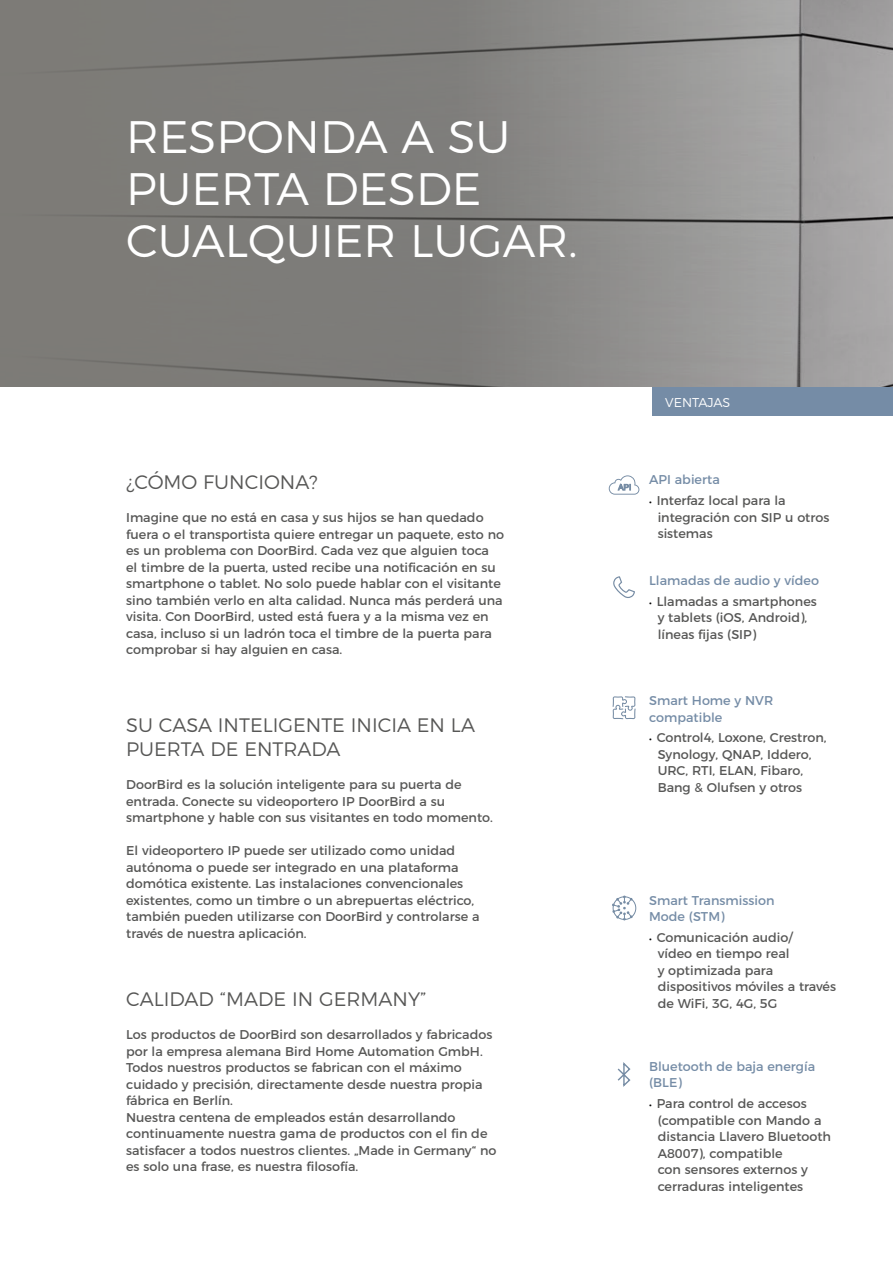
<style>
.page{position:relative;width:893px;height:1263px;background:#fff}
.page>*{position:absolute;margin:0;border:0;box-sizing:border-box;transform-origin:0 0}
.t1{font:300 45.45px/52.1px "Montserrat";color:#fff}
.t2{font:300 19.5px/24px "Montserrat";color:#575756}
.t3{font:12.75px/16.5px "Montserrat";color:#575756}
.t4{font:12.75px/16.5px "Montserrat";color:#758ca6}
.t5{font:300 12.75px "Montserrat";color:#fff}
.s1{font-size:9.75px;color:#000}
</style>
<div class="page">
<svg style="left:0;top:0;width:893px;height:387px;background:#888785"></svg>
<div style="left:653px;top:387px;width:240px;height:29px;background:#758ca6"></div>
<svg style="left:633px;top:900px;width:3px;height:16px"></svg>
<div style="left:613px;top:896px;width:23px;height:24px;border:1px solid #768ca4;border-radius:50%"></div>
<svg style="left:612px;top:895px;width:21px;height:25px"></svg>
<svg style="left:613px;top:576px;width:22px;height:22px"></svg>
<svg style="left:609px;top:475px;width:30px;height:20px"></svg>
<svg style="left:618px;top:1062px;width:12px;height:25px"></svg>
<svg style="left:613px;top:696px;width:23px;height:23px"></svg>
<h1 class="t1" style="left:126px;top:107px;width:453px">RESPONDA A SU<br>PUERTA DESDE<br>CUALQUIER LUGAR.</h1>
<h2 class="t2" style="left:126px;top:468px;width:193px">¿CÓMO FUNCIONA?</h2>
<p class="t3" style="left:126px;top:508px;width:379px">Imagine que no está en casa y sus hijos se han quedado fuera o el transportista quiere entregar un paquete, esto no es un problema con DoorBird. Cada vez que alguien toca<br>el timbre de la puerta, usted recibe una notificación en su smartphone o tablet. No solo puede hablar con el visitante sino también verlo en alta calidad. Nunca más perderá una visita. Con DoorBird, usted está fuera y a la misma vez en casa, incluso si un ladrón toca el timbre de la puerta para comprobar si hay alguien en casa.</p>
<h2 class="t2" style="left:126px;top:712px;width:351px">SU CASA INTELIGENTE INICIA EN LA<br>PUERTA DE ENTRADA</h2>
<p class="t3" style="left:126px;top:775px;width:368px">DoorBird es la solución inteligente para su puerta de entrada. Conecte su videoportero IP DoorBird a su smartphone y hable con sus visitantes en todo momento.</p>
<p class="t3" style="left:126px;top:841px;width:355px">El videoportero IP puede ser utilizado como unidad autónoma o puede ser integrado en una plataforma domótica existente. Las instalaciones convencionales existentes, como un timbre o un abrepuertas eléctrico, también pueden utilizarse con DoorBird y controlarse a través de nuestra aplicación.</p>
<h2 class="t2" style="left:126px;top:985px;width:302px">CALIDAD “MADE IN GERMANY”</h2>
<p class="t3" style="left:126px;top:1025px;width:372px">Los productos de DoorBird son desarrollados y fabricados por la empresa alemana Bird Home Automation GmbH.<br>Todos nuestros productos se fabrican con el máximo cuidado y precisión, directamente desde nuestra propia fábrica en Berlín.<br>Nuestra centena de empleados están desarrollando continuamente nuestra gama de productos con el fin de satisfacer a todos nuestros clientes. „Made in Germany“ no es solo una frase, es nuestra filosofía.</p>
<p class="t5" style="left:665px;top:392px;width:67px">VENTAJAS</p>
<p class="t4" style="left:649px;top:470px;width:72px">API abierta</p>
<p class="t3" style="left:658px;top:491px;width:173px;text-indent:-9px"><span class="s1">•</span> Interfaz local para la integración con SIP u otros sistemas</p>
<p class="t4" style="left:649px;top:571px;width:171px">Llamadas de audio y vídeo</p>
<p class="t3" style="left:658px;top:592px;width:161px;text-indent:-9px"><span class="s1">•</span> Llamadas a smartphones y tablets (iOS, Android), líneas fijas (SIP)</p>
<p class="t4" style="left:649px;top:691px;width:126px">Smart Home y NVR compatible</p>
<p class="t3" style="left:658px;top:729px;width:170px;text-indent:-9px"><span class="s1">•</span> Control4, Loxone, Crestron,<br>Synology, QNAP, Iddero,<br>URC, RTI, ELAN, Fibaro,<br>Bang &amp; Olufsen y otros</p>
<p class="t4" style="left:649px;top:891px;width:127px">Smart Transmission<br>Mode (STM)</p>
<p class="t3" style="left:658px;top:928px;width:180px;text-indent:-9px"><span class="s1">•</span> Comunicación audio/<br>vídeo en tiempo real<br>y optimizada para dispositivos móviles a través de WiFi, 3G, 4G, 5G</p>
<p class="t4" style="left:649px;top:1057px;width:168px">Bluetooth de baja energía (BLE)</p>
<p class="t3" style="left:658px;top:1094px;width:175px;text-indent:-9px"><span class="s1">•</span> Para control de accesos (compatible con Mando a distancia Llavero Bluetooth<br>A8007), compatible<br>con sensores externos y cerraduras inteligentes</p>
</div>
